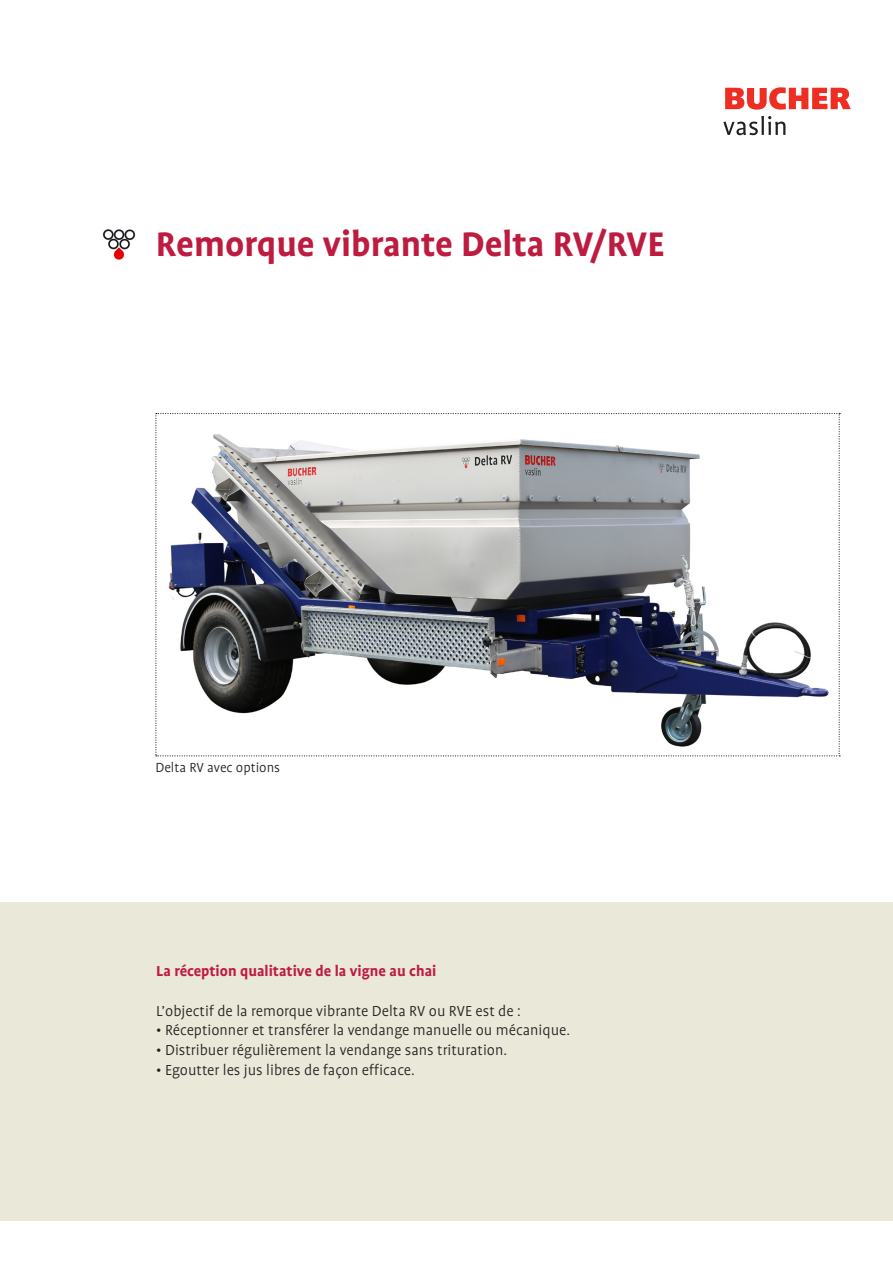
<style>
.page{position:relative;width:893px;height:1263px;background:#fff}
.page>*{position:absolute;margin:0;border:0;box-sizing:border-box;transform-origin:0 0}
.t1{font:700 39px "Bucher Profile";color:#be1b40}
.t2{font:300 16.5px "Bucher Profile";color:#231f20}
.t3{font:700 16.5px "Bucher Profile";color:#be1b40}
.t4{font:300 15px "Bucher Profile";color:#231f20}
</style>
<div class="page">
<svg style="left:725px;top:87px;width:126px;height:23px"></svg>
<svg style="left:723px;top:116px;width:62px;height:19px"></svg>
<div style="left:0;top:901px;width:893px;height:319px;background:#e9e8d9"></div>
<img style="left:103px;top:229px;width:32px;height:31px">
<svg style="left:155px;top:413px;width:685px;height:343px"></svg>
<p class="t1" style="left:156px;top:224px;width:510px">Remorque vibrante Delta RV/RVE</p>
<p class="t4" style="left:155px;top:759px;width:126px">Delta RV avec options</p>
<p class="t3" style="left:156px;top:962px;width:282px">La réception qualitative de la vigne au chai</p>
<p class="t2" style="left:156px;top:1002px;width:366px">L’objectif de la remorque vibrante Delta RV ou RVE est de :</p>
<p class="t2" style="left:156px;top:1022px;width:415px">• Réceptionner et transférer la vendange manuelle ou mécanique.</p>
<p class="t2" style="left:156px;top:1042px;width:352px">• Distribuer régulièrement la vendange sans trituration.</p>
<p class="t2" style="left:156px;top:1061px;width:260px">• Egoutter les jus libres de façon efficace.</p>
</div>
